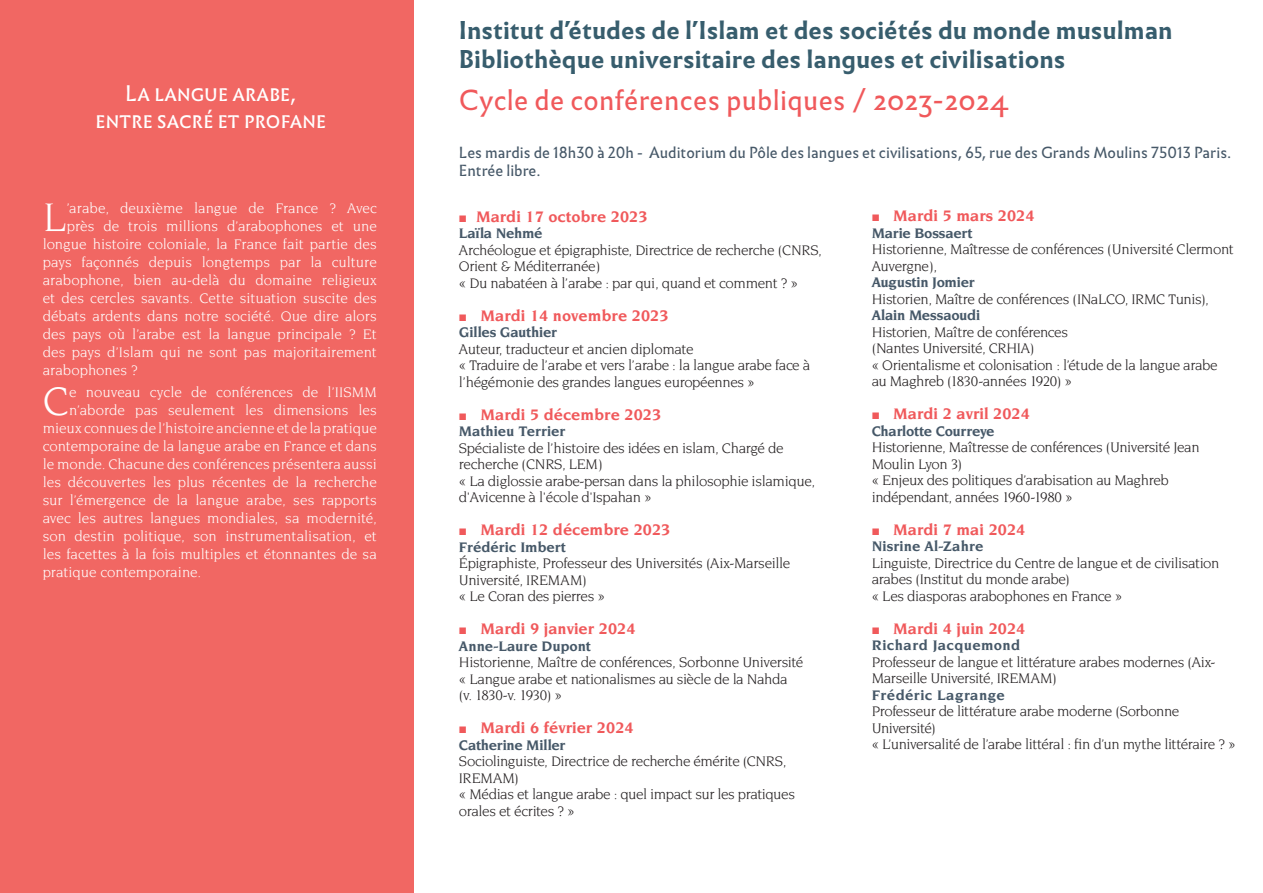
<style>
.page{position:relative;width:1263px;height:893px;background:#fff}
.page>*{position:absolute;margin:0;border:0;box-sizing:border-box;transform-origin:0 0}
.t1{font:43.2px "Novarese Std";color:#fff}
.t2{font:27px "Infini";color:#f0595b}
.t3{font:700 24px/28.8px "Infini";color:#375d6d}
.t4{font:21px/27px "Infini";letter-spacing:.01em;color:#fff;text-align:center}
.t5{font:700 16.5px "Novarese Std";color:#f0595b}
.t6{font:15px/16.5px "Novarese Std";letter-spacing:-.025em;color:#231f20}
.t7{font:15px "Novarese Std";color:#fff}
.t8{font:15px/18px "Infini";color:#465868}
.t9{font:700 15px "Novarese Std";letter-spacing:-.005em;color:#465868}
.t10{font:700 15px "Novarese Std";letter-spacing:.02em;color:#465868}
.s1{font-size:28.5px}
.s2{font-weight:700;color:#465868}
</style>
<div class="page">
<div style="left:0;top:0;width:413px;height:893px;background:#f16763"></div>
<p class="t4" style="left:96px;top:78px;width:232px">La langue arabe, entre sacré et profane</p>
<p class="t1" style="left:43px;top:194px;width:25px">L</p>
<p class="t7" style="left:67px;top:200px;width:312px">’arabe, deuxième langue de France ? Avec</p>
<p class="t7" style="left:67px;top:218px;width:311px">près de trois millions d’arabophones et une</p>
<p class="t7" style="left:43px;top:236px;width:336px">longue histoire coloniale, la France fait partie des</p>
<p class="t7" style="left:43px;top:254px;width:336px">pays façonnés depuis longtemps par la culture</p>
<p class="t7" style="left:43px;top:272px;width:336px">arabophone, bien au-delà du domaine religieux</p>
<p class="t7" style="left:43px;top:290px;width:336px">et des cercles savants. Cette situation suscite des</p>
<p class="t7" style="left:43px;top:308px;width:336px">débats ardents dans notre société. Que dire alors</p>
<p class="t7" style="left:43px;top:326px;width:336px">des pays où l’arabe est la langue principale ? Et</p>
<p class="t7" style="left:43px;top:344px;width:336px">des pays d’Islam qui ne sont pas majoritairement</p>
<p class="t7" style="left:43px;top:362px;width:97px">arabophones ?</p>
<p class="t1" style="left:43px;top:378px;width:28px">C</p>
<p class="t7" style="left:69px;top:384px;width:309px">e nouveau cycle de conférences de l’IISMM</p>
<p class="t7" style="left:69px;top:402px;width:309px">n’aborde pas seulement les dimensions les</p>
<p class="t7" style="left:43px;top:420px;width:336px">mieux connues de l’histoire ancienne et de la pratique</p>
<p class="t7" style="left:43px;top:438px;width:336px">contemporaine de la langue arabe en France et dans</p>
<p class="t7" style="left:43px;top:456px;width:336px">le monde. Chacune des conférences présentera aussi</p>
<p class="t7" style="left:43px;top:474px;width:336px">les découvertes les plus récentes de la recherche</p>
<p class="t7" style="left:43px;top:492px;width:336px">sur l’émergence de la langue arabe, ses rapports</p>
<p class="t7" style="left:43px;top:510px;width:336px">avec les autres langues mondiales, sa modernité,</p>
<p class="t7" style="left:43px;top:528px;width:336px">son destin politique, son instrumentalisation, et</p>
<p class="t7" style="left:43px;top:546px;width:336px">les facettes à la fois multiples et étonnantes de sa</p>
<p class="t7" style="left:43px;top:564px;width:160px">pratique contemporaine.</p>
<p class="t3" style="left:459px;top:16px;width:715px">Institut d’études de l’Islam et des sociétés du monde musulman<br>Bibliothèque universitaire des langues et civilisations</p>
<p class="t2" style="left:459px;top:80px;width:551px">Cycle de conférences publiques <span class="s1">/ 2023-2024</span></p>
<p class="t8" style="left:459px;top:143px;width:774px">Les mardis de 18h30 à 20h - Auditorium du Pôle des langues et civilisations, 65, rue des Grands Moulins 75013 Paris.<br>Entrée libre.</p>
<p class="t5" style="left:476px;top:207px;width:173px">Mardi 17 octobre 2023</p>
<p class="t6" style="left:459px;top:225px;width:365px"><span class="s2">Laïla Nehmé<br></span>Archéologue et épigraphiste, Directrice de recherche (CNRS,<br>Orient &amp; Méditerranée)</p>
<p class="t6" style="left:459px;top:274px;width:341px">« Du nabatéen à l’arabe : par qui, quand et comment ? »</p>
<p class="t5" style="left:480px;top:306px;width:190px">Mardi 14 novembre 2023</p>
<p class="t9" style="left:459px;top:324px;width:99px">Gilles Gauthier</p>
<p class="t6" style="left:459px;top:340px;width:353px">Auteur, traducteur et ancien diplomate<br>« Traduire de l’arabe et vers l’arabe : la langue arabe face à l’hégémonie des grandes langues européennes »</p>
<p class="t5" style="left:480px;top:405px;width:182px">Mardi 5 décembre 2023</p>
<p class="t9" style="left:459px;top:423px;width:108px">Mathieu Terrier</p>
<p class="t6" style="left:459px;top:439px;width:358px">Spécialiste de l’histoire des idées en islam, Chargé de recherche (CNRS, LEM)<br>« La diglossie arabe-persan dans la philosophie islamique, d'Avicenne à l'école d'Ispahan »</p>
<p class="t5" style="left:480px;top:521px;width:191px">Mardi 12 décembre 2023</p>
<p class="t9" style="left:459px;top:538px;width:108px">Frédéric Imbert</p>
<p class="t6" style="left:459px;top:555px;width:333px">Épigraphiste, Professeur des Universités (Aix-Marseille<br>Université, IREMAM)<br>« Le Coran des pierres »</p>
<p class="t5" style="left:480px;top:620px;width:157px">Mardi 9 janvier 2024</p>
<p class="t9" style="left:459px;top:637px;width:133px">Anne-Laure Dupont</p>
<p class="t6" style="left:459px;top:654px;width:346px">Historienne, Maître de conférences, Sorbonne Université « Langue arabe et nationalismes au siècle de la Nahda (v. 1830-v. 1930) »</p>
<p class="t5" style="left:480px;top:719px;width:155px">Mardi 6 février 2024</p>
<p class="t9" style="left:459px;top:736px;width:108px">Catherine Miller</p>
<p class="t6" style="left:459px;top:753px;width:338px">Sociolinguiste, Directrice de recherche émérite (CNRS, IREMAM)<br>« Médias et langue arabe : quel impact sur les pratiques orales et écrites ? »</p>
<p class="t5" style="left:893px;top:206px;width:143px">Mardi 5 mars 2024</p>
<p class="t6" style="left:872px;top:224px;width:364px"><span class="s2">Marie Bossaert<br></span>Historienne, Maîtresse de conférences (Université Clermont Auvergne),<br><span class="s2">Augustin Jomier<br></span>Historien, Maître de conférences (INaLCO, IRMC Tunis), <span class="s2">Alain Messaoudi<br></span>Historien, Maître de conférences<br>(Nantes Université, CRHIA)<br>« Orientalisme et colonisation : l’étude de la langue arabe au Maghreb (1830-années 1920) »</p>
<p class="t5" style="left:893px;top:404px;width:138px">Mardi 2 avril 2024</p>
<p class="t6" style="left:872px;top:422px;width:329px"><span class="s2">Charlotte Courreye<br></span>Historienne, Maîtresse de conférences (Université Jean Moulin Lyon 3)<br>« Enjeux des politiques d’arabisation au Maghreb indépendant, années 1960-1980 »</p>
<p class="t5" style="left:893px;top:520px;width:134px">Mardi 7 mai 2024</p>
<p class="t6" style="left:872px;top:538px;width:349px"><span class="s2">Nisrine Al-Zahre<br></span>Linguiste, Directrice du Centre de langue et de civilisation arabes (Institut du monde arabe)</p>
<p class="t6" style="left:872px;top:587px;width:252px">« Les diasporas arabophones en France »</p>
<p class="t5" style="left:893px;top:619px;width:134px">Mardi 4 juin 2024</p>
<p class="t10" style="left:872px;top:637px;width:150px">Richard Jacquemond</p>
<p class="t6" style="left:872px;top:653px;width:345px">Professeur de langue et littérature arabes modernes (Aix-<br>Marseille Université, IREMAM)</p>
<p class="t6" style="left:872px;top:686px;width:309px"><span class="s2">Frédéric Lagrange<br></span>Professeur de littérature arabe moderne (Sorbonne<br>Université)</p>
<p class="t6" style="left:872px;top:736px;width:365px">« L’universalité de l’arabe littéral : fin d’un mythe littéraire ? »</p>
</div>
